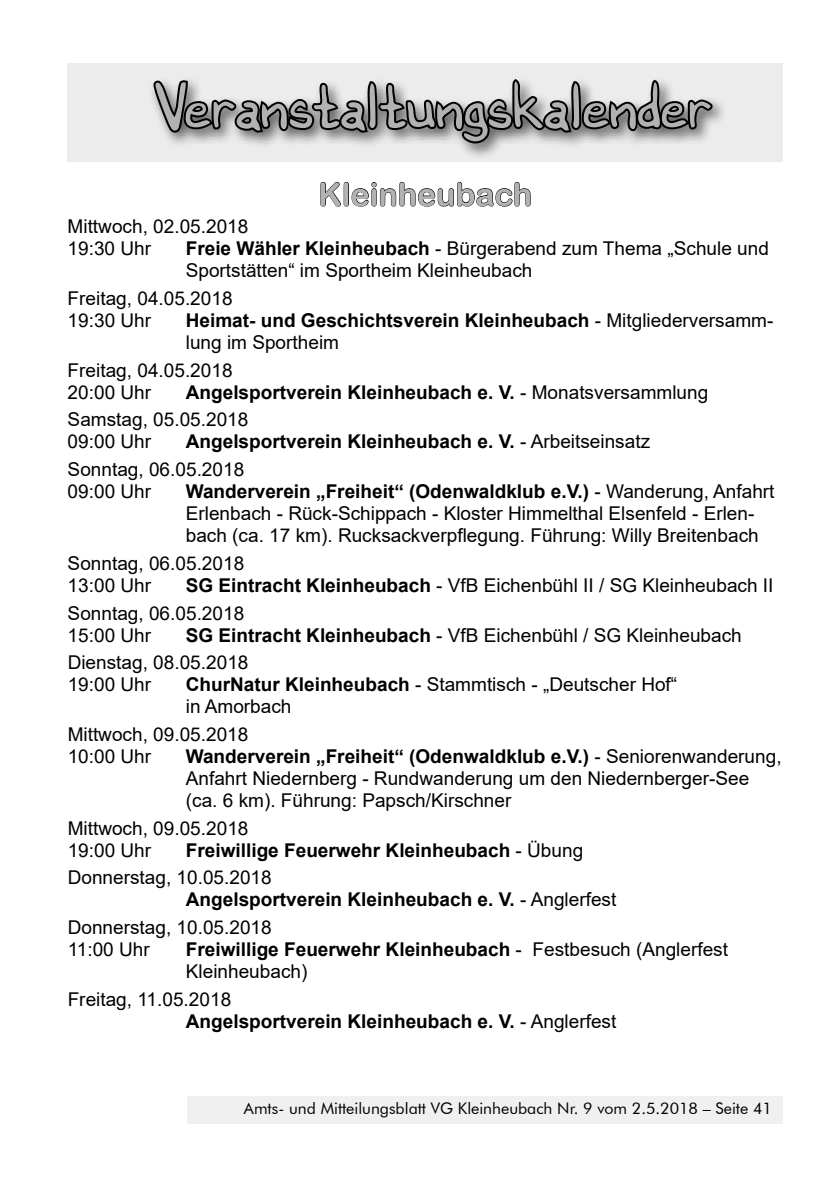
<style>
.page{position:relative;width:840px;height:1191px;background:#fff}
.page>*{position:absolute;margin:0;border:0;box-sizing:border-box;transform-origin:0 0}
.t1{font:68px "Bernies Hand";color:#b1b2b3}
.t2{font:32px "Arial Rounded MT Bold";color:#b1b2b3}
.t3{font:19px/22px "Arial";color:#000}
.t4{font:700 19px/22px "Arial";color:#000}
.t5{font:16px "Futura BT";color:#000}
.s1{font-weight:700}
.s2{font-weight:400}
</style>
<div class="page">
<div style="left:187px;top:1097px;width:595px;height:27px;background:#f0f0f0"></div>
<div style="left:68px;top:63px;width:714px;height:99px;background:#ececed"></div>
<div style="left:148px;top:75px;width:579px;height:84px;background:#000;opacity:.6"></div>
<svg style="left:151px;top:77px;width:564px;height:130px"></svg>
<h1 class="t1" style="left:154px;top:57px;width:558px">Veranstaltungskalender</h1>
<h2 class="t2" style="left:318px;top:175px;width:215px">Kleinheubach</h2>
<p class="t3" style="left:68px;top:216px;width:182px">Mittwoch, 02.05.2018<br>19:30 Uhr</p>
<p class="t3" style="left:186px;top:238px;width:584px"><span class="s1">Freie Wähler Kleinheubach</span> - Bürgerabend zum Thema „Schule und<br>Sportstätten“ im Sportheim Kleinheubach</p>
<p class="t3" style="left:68px;top:287px;width:166px">Freitag, 04.05.2018<br>19:30 Uhr</p>
<p class="t4" style="left:186px;top:310px;width:588px">Heimat- und Geschichtsverein Kleinheubach <span class="s2">- Mitgliederversamm&shy;lung im Sportheim</span></p>
<p class="t3" style="left:68px;top:359px;width:166px">Freitag, 04.05.2018<br>20:00 Uhr</p>
<p class="t3" style="left:68px;top:378px;width:641px;line-height:27.6px;text-indent:118px"><span class="s1">Angelsportverein Kleinheubach e. V.</span> - Monatsversammlung<br>Samstag, 05.05.2018</p>
<p class="t3" style="left:68px;top:431px;width:85px">09:00 Uhr</p>
<p class="t3" style="left:68px;top:428px;width:583px;line-height:27.6px;text-indent:118px"><span class="s1">Angelsportverein Kleinheubach e. V.</span> - Arbeitseinsatz<br>Sonntag, 06.05.2018</p>
<p class="t3" style="left:68px;top:480px;width:85px">09:00 Uhr</p>
<p class="t3" style="left:186px;top:480px;width:590px"><span class="s1">Wanderverein „Freiheit“ (Odenwaldklub e.V.)</span> - Wanderung, Anfahrt<br>Erlenbach - Rück-Schippach - Kloster Himmelthal Elsenfeld - Erlen&shy;bach (ca. 17 km). Rucksackverpflegung. Führung: Willy Breitenbach</p>
<p class="t3" style="left:68px;top:552px;width:178px">Sonntag, 06.05.2018<br>13:00 Uhr</p>
<p class="t3" style="left:68px;top:571px;width:707px;line-height:27.6px;text-indent:118px"><span class="s1">SG Eintracht Kleinheubach</span> - VfB Eichenbühl II / SG Kleinheubach II<br>Sonntag, 06.05.2018</p>
<p class="t3" style="left:68px;top:624px;width:85px">15:00 Uhr</p>
<p class="t3" style="left:68px;top:621px;width:675px;line-height:27.6px;text-indent:118px"><span class="s1">SG Eintracht Kleinheubach</span> - VfB Eichenbühl / SG Kleinheubach<br>Dienstag, 08.05.2018</p>
<p class="t3" style="left:68px;top:673px;width:85px">19:00 Uhr</p>
<p class="t3" style="left:186px;top:673px;width:492px"><span class="s1">ChurNatur Kleinheubach</span> - Stammtisch - „Deutscher Hof“ in Amorbach</p>
<p class="t3" style="left:68px;top:723px;width:182px">Mittwoch, 09.05.2018<br>10:00 Uhr</p>
<p class="t3" style="left:186px;top:745px;width:597px"><span class="s1">Wanderverein „Freiheit“ (Odenwaldklub e.V.)</span> - Seniorenwanderung,<br>Anfahrt Niedernberg - Rundwanderung um den Niedernberger-See (ca. 6 km). Führung: Papsch/Kirschner</p>
<p class="t3" style="left:68px;top:817px;width:182px">Mittwoch, 09.05.2018<br>19:00 Uhr</p>
<p class="t4" style="left:68px;top:836px;width:516px;line-height:27.6px;text-indent:118px">Freiwillige Feuerwehr Kleinheubach <span class="s2">- Übung<br>Donnerstag, 10.05.2018</span></p>
<p class="t4" style="left:68px;top:886px;width:550px;line-height:27.6px;text-indent:118px">Angelsportverein Kleinheubach e. V. <span class="s2">- Anglerfest<br>Donnerstag, 10.05.2018</span></p>
<p class="t3" style="left:68px;top:938px;width:84px">11:00 Uhr</p>
<p class="t3" style="left:186px;top:938px;width:543px"><span class="s1">Freiwillige Feuerwehr Kleinheubach</span> - Festbesuch (Anglerfest<br>Kleinheubach)</p>
<p class="t4" style="left:186px;top:988px;width:432px;text-indent:-118px"><span class="s2">Freitag, 11.05.2018<br></span>Angelsportverein Kleinheubach e. V. <span class="s2">- Anglerfest</span></p>
<p class="t5" style="left:244px;top:1098px;width:529px">Amts- und Mitteilungsblatt VG Kleinheubach Nr. 9 vom 2.5.2018 – Seite 41</p>
</div>
